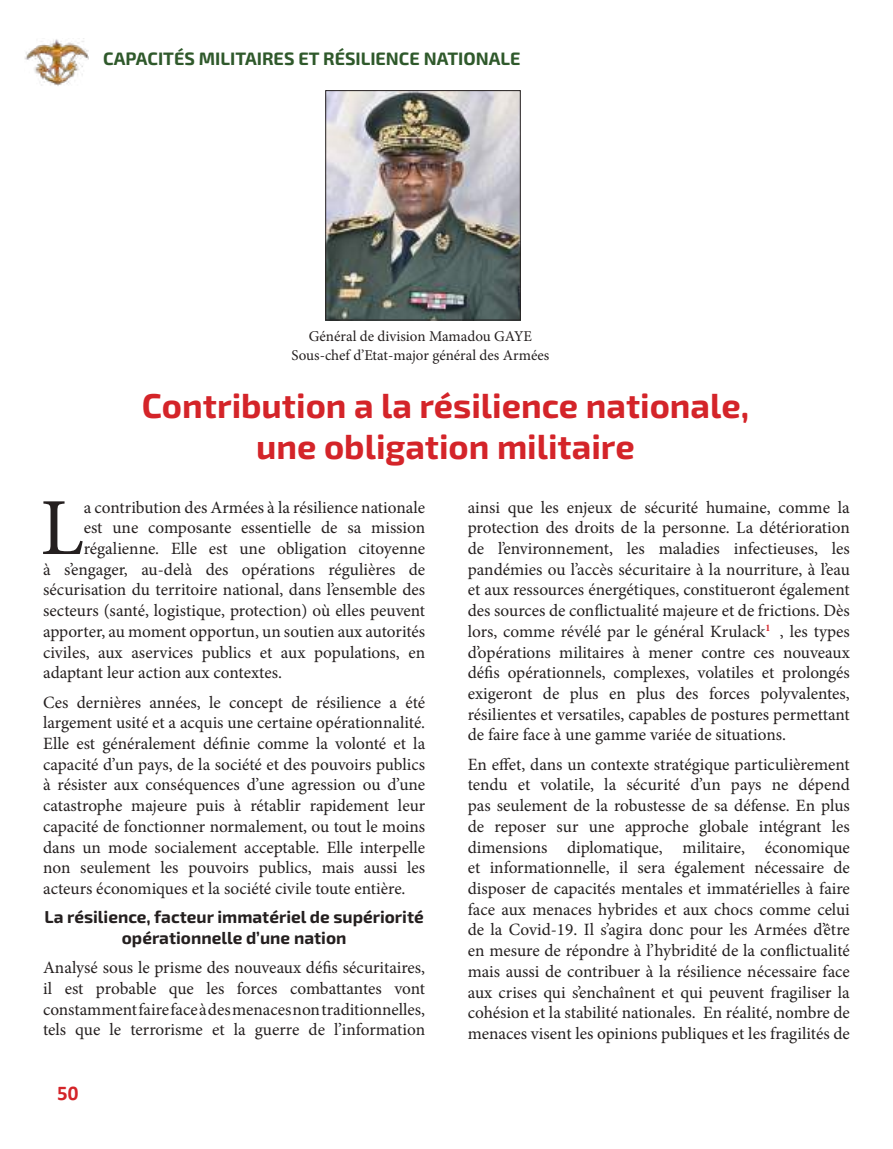
<style>
.page{position:relative;width:893px;height:1149px;background:#fff}
.page>*{position:absolute;margin:0;border:0;box-sizing:border-box;transform-origin:0 0}
.t1{font:81px "Minion Pro";color:#241f1f}
.t2{font:700 34.5px/41.4px "Exo 2";color:#d42429;text-align:center}
.t3{font:700 21px "Calibri";color:#d42429}
.t4{font:700 18px "Exo 2";color:#2f592b}
.t5{font:17.25px/20.7px "Minion Pro";color:#241f1f;text-align:justify}
.t6{font:700 17.25px/20.7px "Exo 2";color:#241f1f;text-align:center}
.t7{font:15px/19.5px "Minion Pro";color:#241f1f;text-align:center}
</style>
<div class="page">
<img style="left:24px;top:38px;width:64px;height:48px">
<img style="left:327px;top:92px;width:191px;height:226px">
<div style="left:325px;top:90px;width:195px;height:230px;border:1px solid #241f1f"></div>
<p class="t4" style="left:103px;top:47px;width:419px">CAPACITÉS MILITAIRES ET RÉSILIENCE NATIONALE</p>
<p class="t7" style="left:291px;top:326px;width:259px">Général de division Mamadou GAYE<br>Sous-chef d’Etat-major général des Armées</p>
<h2 class="t2" style="left:142px;top:386px;width:609px">Contribution a la résilience nationale, une obligation militaire</h2>
<h1 class="t1" style="left:40px;top:473px;width:45px">L</h1>
<p class="t5" style="left:84px;top:496px;width:343px">a contribution des Armées à la résilience nationale</p>
<p class="t5" style="left:84px;top:517px;width:343px">est une composante essentielle de sa mission</p>
<p class="t5" style="left:84px;top:538px;width:343px">régalienne. Elle est une obligation citoyenne</p>
<p class="t5" style="left:43px;top:558px;width:384px">à s’engager, au-delà des opérations régulières de</p>
<p class="t5" style="left:43px;top:579px;width:384px">sécurisation du territoire national, dans l’ensemble des</p>
<p class="t5" style="left:43px;top:600px;width:384px">secteurs (santé, logistique, protection) où elles peuvent</p>
<p class="t5" style="left:43px;top:621px;width:384px">apporter, au moment opportun, un soutien aux autorités</p>
<p class="t5" style="left:43px;top:641px;width:384px">civiles, aux aservices publics et aux populations, en</p>
<p class="t5" style="left:43px;top:662px;width:240px">adaptant leur action aux contextes.</p>
<p class="t5" style="left:43px;top:691px;width:384px">Ces dernières années, le concept de résilience a été largement usité et a acquis une certaine opérationnalité.<br>Elle est généralement définie comme la volonté et la capacité d’un pays, de la société et des pouvoirs publics à résister aux conséquences d’une agression ou d’une catastrophe majeure puis à rétablir rapidement leur capacité de fonctionner normalement, ou tout le moins dans un mode socialement acceptable. Elle interpelle non seulement les pouvoirs publics, mais aussi les acteurs économiques et la société civile toute entière.</p>
<p class="t6" style="left:45px;top:906px;width:381px">La résilience, facteur immatériel de supériorité opérationnelle d’une nation</p>
<p class="t5" style="left:43px;top:957px;width:384px">Analysé sous le prisme des nouveaux défis sécuritaires, il est probable que les forces combattantes vont constamment faire face à des menaces non traditionnelles, tels que le terrorisme et la guerre de l’information</p>
<p class="t3" style="left:57px;top:1079px;width:23px">50</p>
<p class="t5" style="left:468px;top:496px;width:384px">ainsi que les enjeux de sécurité humaine, comme la protection des droits de la personne. La détérioration de l’environnement, les maladies infectieuses, les pandémies ou l’accès sécuritaire à la nourriture, à l’eau et aux ressources énergétiques, constitueront également des sources de conflictualité majeure et de frictions. Dès lors, comme révélé par le général Krulack<sup>1</sup> , les types d’opérations militaires à mener contre ces nouveaux défis opérationnels, complexes, volatiles et prolongés exigeront de plus en plus des forces polyvalentes, résilientes et versatiles, capables de postures permettant de faire face à une gamme variée de situations.</p>
<p class="t5" style="left:468px;top:753px;width:384px">En effet, dans un contexte stratégique particulièrement tendu et volatile, la sécurité d’un pays ne dépend pas seulement de la robustesse de sa défense. En plus de reposer sur une approche globale intégrant les dimensions diplomatique, militaire, économique et informationnelle, il sera également nécessaire de disposer de capacités mentales et immatérielles à faire face aux menaces hybrides et aux chocs comme celui de la Covid-19. Il s’agira donc pour les Armées d’être en mesure de répondre à l’hybridité de la conflictualité mais aussi de contribuer à la résilience nécessaire face aux crises qui s’enchaînent et qui peuvent fragiliser la cohésion et la stabilité nationales. En réalité, nombre de menaces visent les opinions publiques et les fragilités de</p>
</div>
